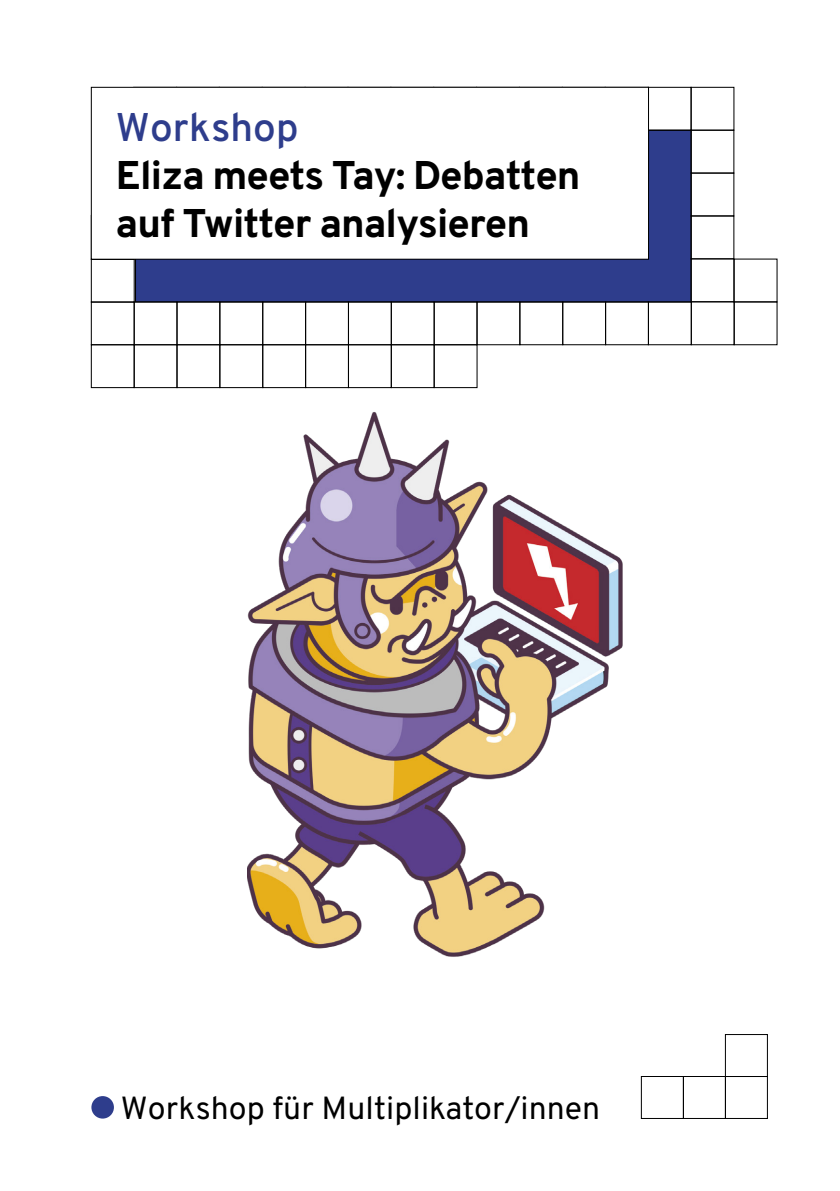
<style>
.page{position:relative;width:840px;height:1191px;background:#fff}
.page>*{position:absolute;margin:0;border:0;box-sizing:border-box;transform-origin:0 0}
.t1{font:800 40px/48px "Overpass";letter-spacing:-.02em;color:#000}
.t2{font:600 40px "Overpass";letter-spacing:.005em;color:#2e3d8c}
.t3{font:32px "Overpass";letter-spacing:.005em;color:#000}
</style>
<div class="page">
<div style="left:91px;top:1096px;width:23px;height:22px;background:#2e3d8c;border-radius:50%"></div>
<div style="left:640px;top:1076px;width:43px;height:43px;border:1px solid #000"></div>
<div style="left:682px;top:1076px;width:43px;height:43px;border:1px solid #000"></div>
<div style="left:724px;top:1076px;width:43px;height:43px;border:1px solid #000"></div>
<div style="left:724px;top:1034px;width:43px;height:43px;border:1px solid #000"></div>
<img style="left:247px;top:361px;width:376px;height:596px">
<div style="left:135px;top:130px;width:556px;height:172px;background:#2e3d8c"></div>
<div style="left:690px;top:130px;width:44px;height:44px;border:1px solid #000"></div>
<div style="left:690px;top:215px;width:44px;height:44px;border:1px solid #000"></div>
<div style="left:690px;top:173px;width:44px;height:43px;border:1px solid #000"></div>
<div style="left:690px;top:258px;width:44px;height:44px;border:1px solid #000"></div>
<div style="left:647px;top:87px;width:44px;height:44px;border:1px solid #000"></div>
<div style="left:690px;top:87px;width:44px;height:44px;border:1px solid #000"></div>
<div style="left:91px;top:301px;width:44px;height:44px;border:1px solid #000"></div>
<div style="left:91px;top:259px;width:44px;height:44px;border:1px solid #000"></div>
<div style="left:176px;top:301px;width:44px;height:44px;border:1px solid #000"></div>
<div style="left:262px;top:301px;width:44px;height:44px;border:1px solid #000"></div>
<div style="left:519px;top:301px;width:44px;height:44px;border:1px solid #000"></div>
<div style="left:348px;top:301px;width:43px;height:44px;border:1px solid #000"></div>
<div style="left:604px;top:301px;width:44px;height:44px;border:1px solid #000"></div>
<div style="left:433px;top:301px;width:44px;height:44px;border:1px solid #000"></div>
<div style="left:690px;top:301px;width:44px;height:44px;border:1px solid #000"></div>
<div style="left:134px;top:301px;width:43px;height:44px;border:1px solid #000"></div>
<div style="left:219px;top:301px;width:44px;height:44px;border:1px solid #000"></div>
<div style="left:476px;top:301px;width:44px;height:44px;border:1px solid #000"></div>
<div style="left:305px;top:301px;width:44px;height:44px;border:1px solid #000"></div>
<div style="left:562px;top:301px;width:43px;height:44px;border:1px solid #000"></div>
<div style="left:390px;top:301px;width:44px;height:44px;border:1px solid #000"></div>
<div style="left:647px;top:301px;width:44px;height:44px;border:1px solid #000"></div>
<div style="left:733px;top:301px;width:44px;height:44px;border:1px solid #000"></div>
<div style="left:733px;top:258px;width:44px;height:44px;border:1px solid #000"></div>
<div style="left:91px;top:344px;width:44px;height:44px;border:1px solid #000"></div>
<div style="left:176px;top:344px;width:44px;height:44px;border:1px solid #000"></div>
<div style="left:262px;top:344px;width:44px;height:44px;border:1px solid #000"></div>
<div style="left:348px;top:344px;width:43px;height:44px;border:1px solid #000"></div>
<div style="left:433px;top:344px;width:44px;height:44px;border:1px solid #000"></div>
<div style="left:134px;top:344px;width:43px;height:44px;border:1px solid #000"></div>
<div style="left:219px;top:344px;width:44px;height:44px;border:1px solid #000"></div>
<div style="left:305px;top:344px;width:44px;height:44px;border:1px solid #000"></div>
<div style="left:390px;top:344px;width:44px;height:44px;border:1px solid #000"></div>
<div style="left:91px;top:87px;width:557px;height:172px;background:#fff"></div>
<div style="left:91px;top:87px;width:557px;height:173px;border:1px solid #000"></div>
<p class="t2" style="left:116px;top:102px;width:184px">Workshop</p>
<p class="t1" style="left:116px;top:151px;width:466px">Eliza meets Tay: Debatten auf Twitter analysieren</p>
<p class="t3" style="left:121px;top:1087px;width:480px">Workshop für Multiplikator/innen</p>
</div>
